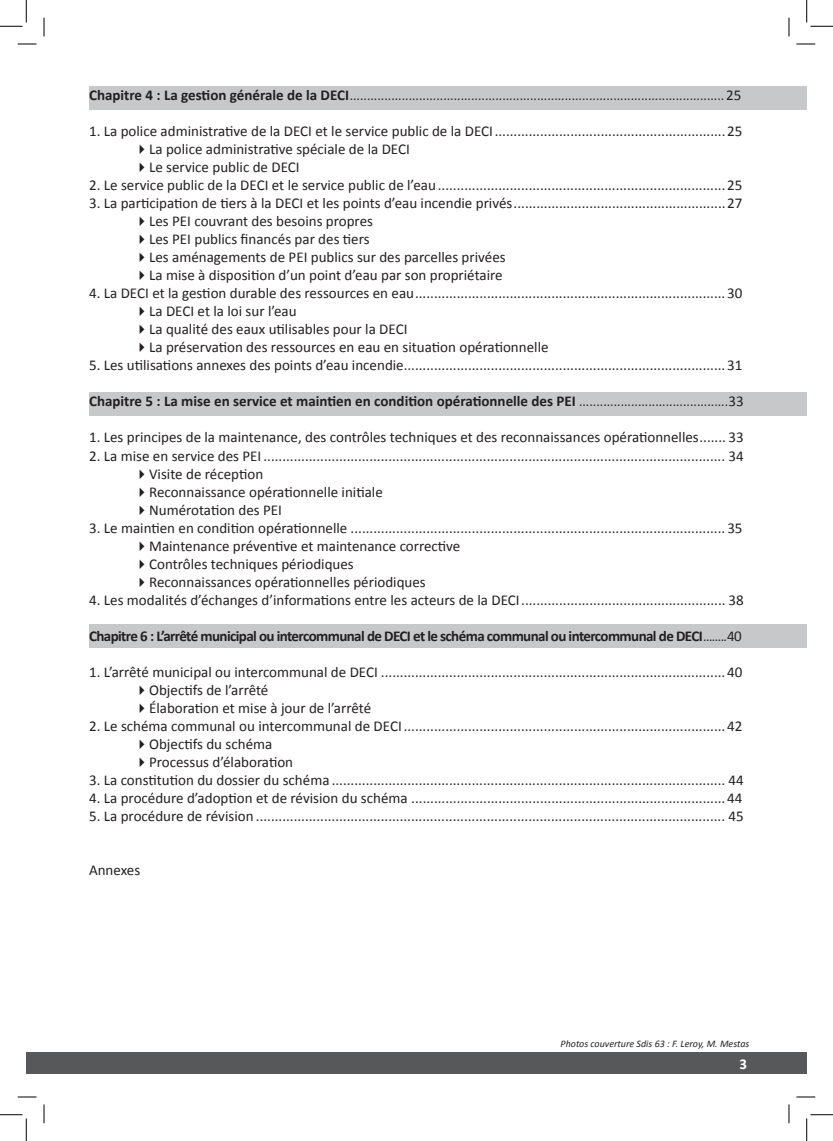
<style>
.page{position:relative;width:833px;height:1141px;background:#fff}
.page>*{position:absolute;margin:0;border:0;box-sizing:border-box;transform-origin:0 0}
.t1{font:15px "Calibri";color:#231f20}
.t2{font:700 15px "Calibri";color:#231f20}
.t3{font:700 15px "Calibri";letter-spacing:-.04em;color:#231f20}
.t4{font:700 15px "Calibri";color:#fff}
.t5{font:13.75px "Calibri";color:#231f20}
.t6{font:italic 10px "Calibri";color:#231f20}
.s1{font-weight:700;font-size:15px}
.s2{font-size:15px}
.s3{font-weight:400;font-size:13.75px}
.s4{font-weight:400}
</style>
<div class="page">
<div style="left:26px;top:1051px;width:18px;height:22px;background:#57585a"></div>
<div style="left:44px;top:1051px;width:762px;height:22px;background:#57585a"></div>
<div style="left:89px;top:624px;width:717px;height:23px;background:#c7c8ca"></div>
<div style="left:89px;top:392px;width:717px;height:23px;background:#c7c8ca"></div>
<div style="left:89px;top:86px;width:717px;height:23px;background:#c7c8ca"></div>
<svg style="left:18px;top:43px;width:18px;height:2px"></svg>
<svg style="left:796px;top:43px;width:18px;height:2px"></svg>
<svg style="left:18px;top:1096px;width:18px;height:1px"></svg>
<svg style="left:796px;top:1096px;width:18px;height:1px"></svg>
<svg style="left:43px;top:18px;width:2px;height:18px"></svg>
<svg style="left:43px;top:1104px;width:2px;height:19px"></svg>
<svg style="left:788px;top:18px;width:1px;height:18px"></svg>
<svg style="left:788px;top:1104px;width:1px;height:19px"></svg>
<svg style="left:0;top:0;width:27px;height:27px"></svg>
<svg style="left:0;top:1114px;width:27px;height:26px"></svg>
<svg style="left:806px;top:0;width:26px;height:27px"></svg>
<svg style="left:806px;top:1114px;width:26px;height:26px"></svg>
<p class="t5" style="left:89px;top:87px;width:653px"><span class="s1">Chapitre 4 : La gestion générale de la DECI</span>............................................................................................................<span class="s2">25</span></p>
<p class="t1" style="left:89px;top:122px;width:654px">1. La police administrative de la DECI et le service public de la DECI.............................................................25</p>
<p class="t1" style="left:134px;top:140px;width:277px">✔La police administrative spéciale de la DECI</p>
<p class="t1" style="left:134px;top:158px;width:167px">✔Le service public de DECI</p>
<p class="t1" style="left:89px;top:176px;width:654px">2. Le service public de la DECI et le service public de l’eau............................................................................25</p>
<p class="t1" style="left:89px;top:194px;width:654px">3. La participation de tiers à la DECI et les points d’eau incendie privés........................................................27</p>
<p class="t1" style="left:134px;top:212px;width:240px">✔Les PEI couvrant des besoins propres</p>
<p class="t1" style="left:134px;top:230px;width:237px">✔Les PEI publics financés par des tiers</p>
<p class="t1" style="left:134px;top:248px;width:373px">✔Les aménagements de PEI publics sur des parcelles privées</p>
<p class="t1" style="left:134px;top:266px;width:370px">✔La mise à disposition d’un point d’eau par son propriétaire</p>
<p class="t1" style="left:89px;top:284px;width:654px">4. La DECI et la gestion durable des ressources en eau..................................................................................30</p>
<p class="t1" style="left:134px;top:302px;width:164px">✔La DECI et la loi sur l’eau</p>
<p class="t1" style="left:134px;top:320px;width:275px">✔La qualité des eaux utilisables pour la DECI</p>
<p class="t1" style="left:134px;top:338px;width:415px">✔La préservation des ressources en eau en situation opérationnelle</p>
<p class="t1" style="left:89px;top:356px;width:654px">5. Les utilisations annexes des points d’eau incendie..................................................................................... 31</p>
<p class="t2" style="left:89px;top:392px;width:655px">Chapitre 5 : La mise en service et maintien en condition opérationnelle des PEI <span class="s3">...........................................</span><span class="s4">33</span></p>
<p class="t1" style="left:89px;top:428px;width:655px">1. Les principes de la maintenance, des contrôles techniques et des reconnaissances opérationnelles....... 33</p>
<p class="t1" style="left:89px;top:446px;width:655px">2. La mise en service des PEI .......................................................................................................................... 34</p>
<p class="t1" style="left:134px;top:464px;width:130px">✔Visite de réception</p>
<p class="t1" style="left:134px;top:482px;width:250px">✔Reconnaissance opérationnelle initiale</p>
<p class="t1" style="left:134px;top:500px;width:149px">✔Numérotation des PEI</p>
<p class="t1" style="left:89px;top:518px;width:654px">3. Le maintien en condition opérationnelle ................................................................................................... 35</p>
<p class="t1" style="left:134px;top:536px;width:327px">✔Maintenance préventive et maintenance corrective</p>
<p class="t1" style="left:134px;top:554px;width:221px">✔Contrôles techniques périodiques</p>
<p class="t1" style="left:134px;top:572px;width:293px">✔Reconnaissances opérationnelles périodiques</p>
<p class="t1" style="left:89px;top:590px;width:655px">4. Les modalités d’échanges d’informations entre les acteurs de la DECI...................................................... 38</p>
<p class="t3" style="left:89px;top:626px;width:654px">Chapitre 6 : L’arrêté municipal ou intercommunal de DECI et le schéma communal ou intercommunal de DECI<span class="s3">........</span><span class="s4">40</span></p>
<p class="t1" style="left:89px;top:662px;width:654px">1. L’arrêté municipal ou intercommunal de DECI ........................................................................................... 40</p>
<p class="t1" style="left:134px;top:680px;width:136px">✔Objectifs de l’arrêté</p>
<p class="t1" style="left:134px;top:698px;width:238px">✔Élaboration et mise à jour de l’arrêté</p>
<p class="t1" style="left:89px;top:716px;width:654px">2. Le schéma communal ou intercommunal de DECI ..................................................................................... 42</p>
<p class="t1" style="left:134px;top:734px;width:140px">✔Objectifs du schéma</p>
<p class="t1" style="left:134px;top:752px;width:160px">✔Processus d’élaboration</p>
<p class="t1" style="left:89px;top:770px;width:655px">3. La constitution du dossier du schéma ........................................................................................................ 44</p>
<p class="t1" style="left:89px;top:788px;width:654px">4. La procédure d’adoption et de révision du schéma ...................................................................................44</p>
<p class="t1" style="left:89px;top:806px;width:655px">5. La procédure de révision ............................................................................................................................ 45</p>
<p class="t1" style="left:89px;top:860px;width:53px">Annexes</p>
<p class="t6" style="left:560px;top:1037px;width:190px">Photos couverture Sdis 63 : F. Leroy, M. Mestas</p>
<p class="t4" style="left:739px;top:1055px;width:9px">3</p>
</div>
